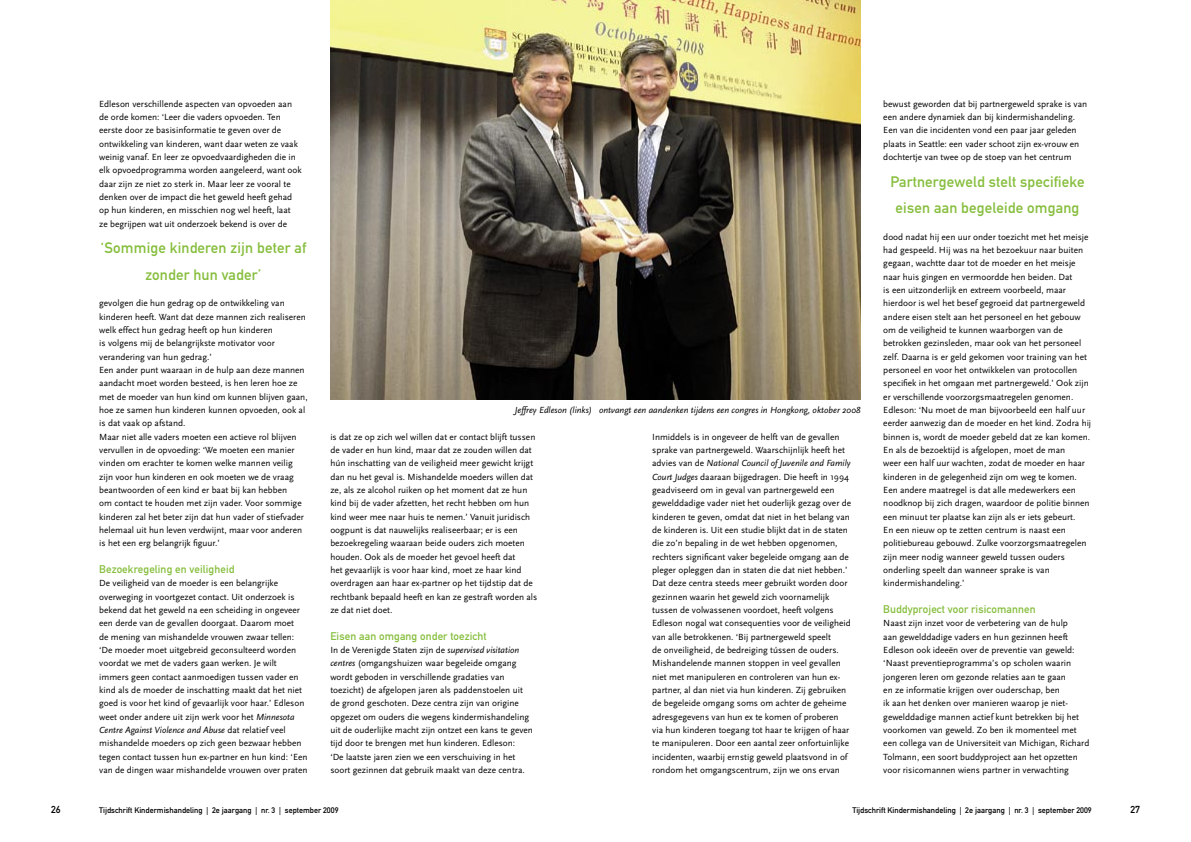
<style>
.page{position:relative;width:1191px;height:842px;background:#fff}
.page>*{position:absolute;margin:0;border:0;box-sizing:border-box;transform-origin:0 0}
.Streamer__variabel_in_kleur{font:15px/26.6px "DIN Mittelschrift Std";letter-spacing:.01em;color:#86be3d;text-align:center}
.Tussenkop__variabel_in_kleur{font:11px "DIN Mittelschrift Std";letter-spacing:.01em;color:#86be3d}
.t1{font:10px "DIN Mittelschrift Std";color:#000}
.Platte_tekst{font:9.3px/13.3px "Scala Sans";color:#000}
.Fotobijschrift{font:italic 9.2px "Scala Sans";color:#000}
.t2{font:8px "DIN Mittelschrift Std";color:#000}
.s1{font-style:italic}
</style>
<div class="page">
<img style="left:330px;top:0;width:530px;height:400px">
<p class="Platte_tekst" style="left:99px;top:97px;width:204px">Edleson verschillende aspecten van opvoeden aan de orde komen: ‘Leer die vaders opvoeden. Ten eerste door ze basisinformatie te geven over de ontwikkeling van kinderen, want daar weten ze vaak weinig vanaf. En leer ze opvoedvaardigheden die in elk opvoedprogramma worden aangeleerd, want ook daar zijn ze niet zo sterk in. Maar leer ze vooral te denken over de impact die het geweld heeft gehad op hun kinderen, en misschien nog wel heeft, laat<br>ze begrijpen wat uit onderzoek bekend is over de</p>
<p class="Streamer__variabel_in_kleur" style="left:101px;top:235px;width:207px">‘Sommige kinderen zijn beter af zonder hun vader’</p>
<p class="Platte_tekst" style="left:99px;top:297px;width:208px">gevolgen die hun gedrag op de ontwikkeling van kinderen heeft. Want dat deze mannen zich realiseren welk effect hun gedrag heeft op hun kinderen<br>is volgens mij de belangrijkste motivator voor verandering van hun gedrag.’</p>
<p class="Platte_tekst" style="left:99px;top:364px;width:210px">Een ander punt waaraan in de hulp aan deze mannen aandacht moet worden besteed, is hen leren hoe ze met de moeder van hun kind om kunnen blijven gaan, hoe ze samen hun kinderen kunnen opvoeden, ook al is dat vaak op afstand.</p>
<p class="Platte_tekst" style="left:99px;top:430px;width:206px">Maar niet alle vaders moeten een actieve rol blijven vervullen in de opvoeding: ‘We moeten een manier vinden om erachter te komen welke mannen veilig zijn voor hun kinderen en ook moeten we de vraag beantwoorden of een kind er baat bij kan hebben<br>om contact te houden met zijn vader. Voor sommige kinderen zal het beter zijn dat hun vader of stiefvader helemaal uit hun leven verdwijnt, maar voor anderen is het een erg belangrijk figuur.’</p>
<p class="Tussenkop__variabel_in_kleur" style="left:99px;top:563px;width:137px">Bezoekregeling en veiligheid</p>
<p class="Platte_tekst" style="left:99px;top:577px;width:210px">De veiligheid van de moeder is een belangrijke overweging in voortgezet contact. Uit onderzoek is bekend dat het geweld na een scheiding in ongeveer een derde van de gevallen doorgaat. Daarom moet<br>de mening van mishandelde vrouwen zwaar tellen: ‘De moeder moet uitgebreid geconsulteerd worden voordat we met de vaders gaan werken. Je wilt immers geen contact aanmoedigen tussen vader en kind als de moeder de inschatting maakt dat het niet goed is voor het kind of gevaarlijk voor haar.’ Edleson weet onder andere uit zijn werk voor het <span class="s1">Minnesota Centre Against Violence and Abuse</span> dat relatief veel mishandelde moeders op zich geen bezwaar hebben tegen contact tussen hun ex-partner en hun kind: ‘Een van de dingen waar mishandelde vrouwen over praten</p>
<p class="Fotobijschrift" style="left:515px;top:405px;width:347px">Jeffrey Edleson (links) ontvangt een aandenken tijdens een congres in Hongkong, oktober 2008</p>
<p class="Platte_tekst" style="left:330px;top:430px;width:208px">is dat ze op zich wel willen dat er contact blijft tussen de vader en hun kind, maar dat ze zouden willen dat hún inschatting van de veiligheid meer gewicht krijgt dan nu het geval is. Mishandelde moeders willen dat ze, als ze alcohol ruiken op het moment dat ze hun kind bij de vader afzetten, het recht hebben om hun kind weer mee naar huis te nemen.’ Vanuit juridisch oogpunt is dat nauwelijks realiseerbaar; er is een bezoekregeling waaraan beide ouders zich moeten houden. Ook als de moeder het gevoel heeft dat<br>het gevaarlijk is voor haar kind, moet ze haar kind overdragen aan haar ex-partner op het tijdstip dat de rechtbank bepaald heeft en kan ze gestraft worden als ze dat niet doet.</p>
<p class="Tussenkop__variabel_in_kleur" style="left:330px;top:629px;width:158px">Eisen aan omgang onder toezicht</p>
<p class="Platte_tekst" style="left:330px;top:643px;width:204px">In de Verenigde Staten zijn de <span class="s1">supervised visitation centres</span> (omgangshuizen waar begeleide omgang wordt geboden in verschillende gradaties van toezicht) de afgelopen jaren als paddenstoelen uit de grond geschoten. Deze centra zijn van origine opgezet om ouders die wegens kindermishandeling uit de ouderlijke macht zijn ontzet een kans te geven tijd door te brengen met hun kinderen. Edleson:<br>‘De laatste jaren zien we een verschuiving in het soort gezinnen dat gebruik maakt van deze centra.</p>
<p class="Platte_tekst" style="left:652px;top:430px;width:200px">Inmiddels is in ongeveer de helft van de gevallen sprake van partnergeweld. Waarschijnlijk heeft het advies van de <span class="s1">National Council of Juvenile and Family Court Judges</span> daaraan bijgedragen. Die heeft in 1994 geadviseerd om in geval van partnergeweld een gewelddadige vader niet het ouderlijk gezag over de kinderen te geven, omdat dat niet in het belang van de kinderen is. Uit een studie blijkt dat in de staten die zo’n bepaling in de wet hebben opgenomen, rechters significant vaker begeleide omgang aan de pleger opleggen dan in staten die dat niet hebben.’</p>
<p class="Platte_tekst" style="left:652px;top:577px;width:200px">Dat deze centra steeds meer gebruikt worden door gezinnen waarin het geweld zich voornamelijk tussen de volwassenen voordoet, heeft volgens Edleson nogal wat consequenties voor de veiligheid van alle betrokkenen. ‘Bij partnergeweld speelt<br>de onveiligheid, de bedreiging tússen de ouders.<br>Mishandelende mannen stoppen in veel gevallen niet met manipuleren en controleren van hun ex&shy;partner, al dan niet via hun kinderen. Zij gebruiken de begeleide omgang soms om achter de geheime adresgegevens van hun ex te komen of proberen via hun kinderen toegang tot haar te krijgen of haar te manipuleren. Door een aantal zeer onfortuinlijke incidenten, waarbij ernstig geweld plaatsvond in of rondom het omgangscentrum, zijn we ons ervan</p>
<p class="Platte_tekst" style="left:883px;top:97px;width:205px">bewust geworden dat bij partnergeweld sprake is van een andere dynamiek dan bij kindermishandeling.<br>Een van die incidenten vond een paar jaar geleden plaats in Seattle: een vader schoot zijn ex-vrouw en dochtertje van twee op de stoep van het centrum</p>
<p class="Streamer__variabel_in_kleur" style="left:890px;top:168px;width:196px">Partnergeweld stelt specifieke eisen aan begeleide omgang</p>
<p class="Platte_tekst" style="left:883px;top:230px;width:209px">dood nadat hij een uur onder toezicht met het meisje had gespeeld. Hij was na het bezoekuur naar buiten gegaan, wachtte daar tot de moeder en het meisje naar huis gingen en vermoordde hen beiden. Dat<br>is een uitzonderlijk en extreem voorbeeld, maar hierdoor is wel het besef gegroeid dat partnergeweld andere eisen stelt aan het personeel en het gebouw om de veiligheid te kunnen waarborgen van de betrokken gezinsleden, maar ook van het personeel zelf. Daarna is er geld gekomen voor training van het personeel en voor het ontwikkelen van protocollen specifiek in het omgaan met partnergeweld.’ Ook zijn er verschillende voorzorgsmaatregelen genomen.<br>Edleson: ‘Nu moet de man bijvoorbeeld een half uur eerder aanwezig dan de moeder en het kind. Zodra hij binnen is, wordt de moeder gebeld dat ze kan komen.<br>En als de bezoektijd is afgelopen, moet de man<br>weer een half uur wachten, zodat de moeder en haar kinderen in de gelegenheid zijn om weg te komen.<br>Een andere maatregel is dat alle medewerkers een noodknop bij zich dragen, waardoor de politie binnen een minuut ter plaatse kan zijn als er iets gebeurt.<br>En een nieuw op te zetten centrum is naast een politiebureau gebouwd. Zulke voorzorgsmaatregelen zijn meer nodig wanneer geweld tussen ouders onderling speelt dan wanneer sprake is van kindermishandeling.’</p>
<p class="Tussenkop__variabel_in_kleur" style="left:883px;top:603px;width:154px">Buddyproject voor risicomannen</p>
<p class="Platte_tekst" style="left:883px;top:617px;width:208px">Naast zijn inzet voor de verbetering van de hulp<br>aan gewelddadige vaders en hun gezinnen heeft Edleson ook ideeën over de preventie van geweld: ‘Naast preventieprogramma’s op scholen waarin jongeren leren om gezonde relaties aan te gaan<br>en ze informatie krijgen over ouderschap, ben<br>ik aan het denken over manieren waarop je niet&shy;gewelddadige mannen actief kunt betrekken bij het voorkomen van geweld. Zo ben ik momenteel met een collega van de Universiteit van Michigan, Richard Tolmann, een soort buddyproject aan het opzetten voor risicomannen wiens partner in verwachting</p>
<p class="t1" style="left:51px;top:803px;width:11px">26</p>
<p class="t2" style="left:99px;top:805px;width:241px">Tijdschrift Kindermishandeling | 2e jaargang | nr. 3 | september 2009</p>
<p class="t2" style="left:852px;top:805px;width:241px">Tijdschrift Kindermishandeling | 2e jaargang | nr. 3 | september 2009</p>
<p class="t1" style="left:1130px;top:803px;width:11px">27</p>
</div>
